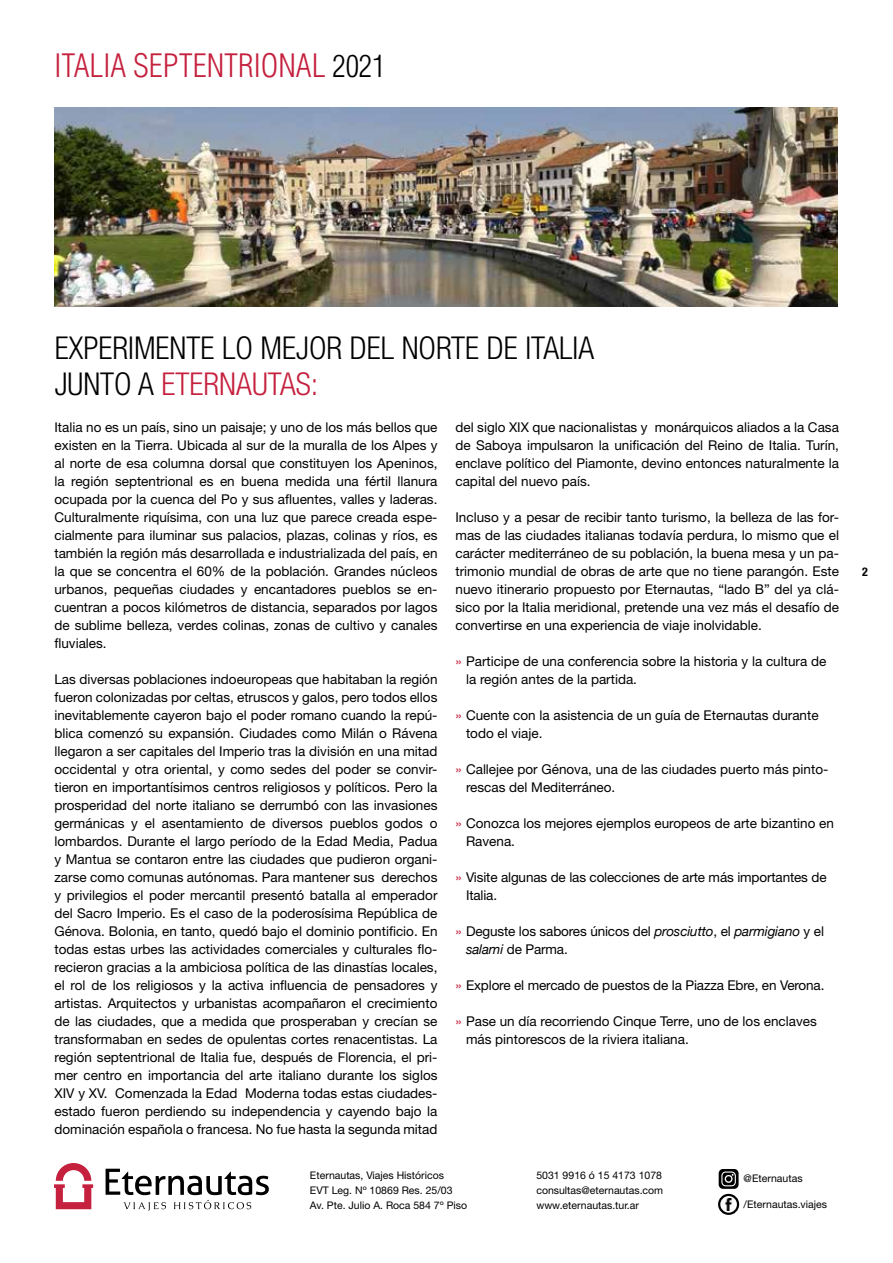
<style>
.page{position:relative;width:893px;height:1263px;background:#fff}
.page>*{position:absolute;margin:0;border:0;box-sizing:border-box;transform-origin:0 0}
.t1{font:300 condensed 31.5px/36px "Helvetica Neue";color:#000}
.t2{font:300 condensed 31.5px "Helvetica LT Std";color:#c5203d}
.t3{font:13.5px/18px "Helvetica Neue";color:#000}
.t4{font:700 condensed 12px "Helvetica Neue";color:#000}
.t5{font:10.5px/15px "Helvetica Neue";color:#000}
.s1{font-size:30px;color:#000}
.s2{color:#c5203d}
.s3{color:#c6203d}
.s4{font-style:italic}
</style>
<div class="page">
<svg style="left:54px;top:1163px;width:39px;height:46px"></svg>
<svg style="left:106px;top:1169px;width:163px;height:42px"></svg>
<svg style="left:723px;top:1198px;width:12px;height:12px"></svg>
<div style="left:718px;top:1194px;width:21px;height:21px;border:2px solid #000;border-radius:50%"></div>
<svg style="left:719px;top:1169px;width:20px;height:20px"></svg>
<img style="left:54px;top:107px;width:783px;height:199px">
<h1 class="t2" style="left:54px;top:46px;width:333px">ITALIA SEPTENTRIONAL <span class="s1">2021</span></h1>
<h1 class="t1" style="left:55px;top:330px;width:541px">EXPERIMENTE LO MEJOR DEL NORTE DE ITALIA<br>JUNTO A <span class="s2">ETERNAUTAS:</span></h1>
<p class="t3" style="left:54px;top:418px;width:385px;text-align:justify">Italia no es un país, sino un paisaje; y uno de los más bellos que existen en la Tierra. Ubicada al sur de la muralla de los Alpes y al norte de esa columna dorsal que constituyen los Apeninos, la región septentrional es en buena medida una fértil llanura ocupada por la cuenca del Po y sus afluentes, valles y laderas.<br>Culturalmente riquísima, con una luz que parece creada espe&shy;cialmente para iluminar sus palacios, plazas, colinas y ríos, es también la región más desarrollada e industrializada del país, en la que se concentra el 60% de la población. Grandes núcleos urbanos, pequeñas ciudades y encantadores pueblos se en&shy;cuentran a pocos kilómetros de distancia, separados por lagos de sublime belleza, verdes colinas, zonas de cultivo y canales fluviales.</p>
<p class="t3" style="left:54px;top:670px;width:385px;text-align:justify">Las diversas poblaciones indoeuropeas que habitaban la región fueron colonizadas por celtas, etruscos y galos, pero todos ellos inevitablemente cayeron bajo el poder romano cuando la repú&shy;blica comenzó su expansión. Ciudades como Milán o Rávena llegaron a ser capitales del Imperio tras la división en una mitad occidental y otra oriental, y como sedes del poder se convir&shy;tieron en importantísimos centros religiosos y políticos. Pero la prosperidad del norte italiano se derrumbó con las invasiones germánicas y el asentamiento de diversos pueblos godos o lombardos. Durante el largo período de la Edad Media, Padua y Mantua se contaron entre las ciudades que pudieron organi&shy;zarse como comunas autónomas. Para mantener sus derechos y privilegios el poder mercantil presentó batalla al emperador del Sacro Imperio. Es el caso de la poderosísima República de Génova. Bolonia, en tanto, quedó bajo el dominio pontificio. En todas estas urbes las actividades comerciales y culturales flo&shy;recieron gracias a la ambiciosa política de las dinastías locales, el rol de los religiosos y la activa influencia de pensadores y artistas. Arquitectos y urbanistas acompañaron el crecimiento de las ciudades, que a medida que prosperaban y crecían se transformaban en sedes de opulentas cortes renacentistas. La región septentrional de Italia fue, después de Florencia, el pri&shy;mer centro en importancia del arte italiano durante los siglos XIV y XV. Comenzada la Edad Moderna todas estas ciudades&shy;estado fueron perdiendo su independencia y cayendo bajo la dominación española o francesa. No fue hasta la segunda mitad</p>
<p class="t3" style="left:455px;top:418px;width:385px;text-align:justify">del siglo XIX que nacionalistas y monárquicos aliados a la Casa de Saboya impulsaron la unificación del Reino de Italia. Turín, enclave político del Piamonte, devino entonces naturalmente la capital del nuevo país.</p>
<p class="t3" style="left:455px;top:508px;width:385px;text-align:justify">Incluso y a pesar de recibir tanto turismo, la belleza de las for&shy;mas de las ciudades italianas todavía perdura, lo mismo que el carácter mediterráneo de su población, la buena mesa y un pa&shy;trimonio mundial de obras de arte que no tiene parangón. Este nuevo itinerario propuesto por Eternautas, “lado B” del ya clá&shy;sico por la Italia meridional, pretende una vez más el desafío de convertirse en una experiencia de viaje inolvidable.</p>
<p class="t3" style="left:466px;top:652px;width:362px;text-indent:-11px"><span class="s3">»</span> Participe de una conferencia sobre la historia y la cultura de la región antes de la partida.</p>
<p class="t3" style="left:466px;top:706px;width:354px;text-indent:-11px"><span class="s3">»</span> Cuente con la asistencia de un guía de Eternautas durante todo el viaje.</p>
<p class="t3" style="left:466px;top:760px;width:364px;text-indent:-11px"><span class="s3">»</span> Callejee por Génova, una de las ciudades puerto más pinto&shy;rescas del Mediterráneo.</p>
<p class="t3" style="left:466px;top:814px;width:370px;text-indent:-11px"><span class="s3">»</span> Conozca los mejores ejemplos europeos de arte bizantino en<br>Ravena.</p>
<p class="t3" style="left:466px;top:868px;width:362px;text-indent:-11px"><span class="s3">»</span> Visite algunas de las colecciones de arte más importantes de<br>Italia.</p>
<p class="t3" style="left:466px;top:922px;width:359px;text-indent:-11px"><span class="s3">»</span> Deguste los sabores únicos del <span class="s4">prosciutto</span>, el <span class="s4">parmigiano</span> y el <span class="s4">salami</span> de Parma.</p>
<p class="t3" style="left:455px;top:976px;width:370px"><span class="s3">»</span> Explore el mercado de puestos de la Piazza Ebre, en Verona.</p>
<p class="t3" style="left:466px;top:1012px;width:352px;text-indent:-11px"><span class="s3">»</span> Pase un día recorriendo Cinque Terre, uno de los enclaves más pintorescos de la riviera italiana.</p>
<p class="t5" style="left:310px;top:1168px;width:159px">Eternautas, Viajes Históricos<br>EVT Leg. Nº 10869 Res. 25/03<br>Av. Pte. Julio A. Roca 584 7º Piso</p>
<p class="t5" style="left:536px;top:1168px;width:128px;text-align:justify">5031 9916 ó 15 4173 1078 consultas@eternautas.com www.eternautas.tur.ar</p>
<p class="t5" style="left:744px;top:1171px;width:60px">@Eternautas</p>
<p class="t5" style="left:744px;top:1196px;width:85px">/Eternautas.viajes</p>
<p class="t4" style="left:862px;top:564px;width:7px">2</p>
</div>
